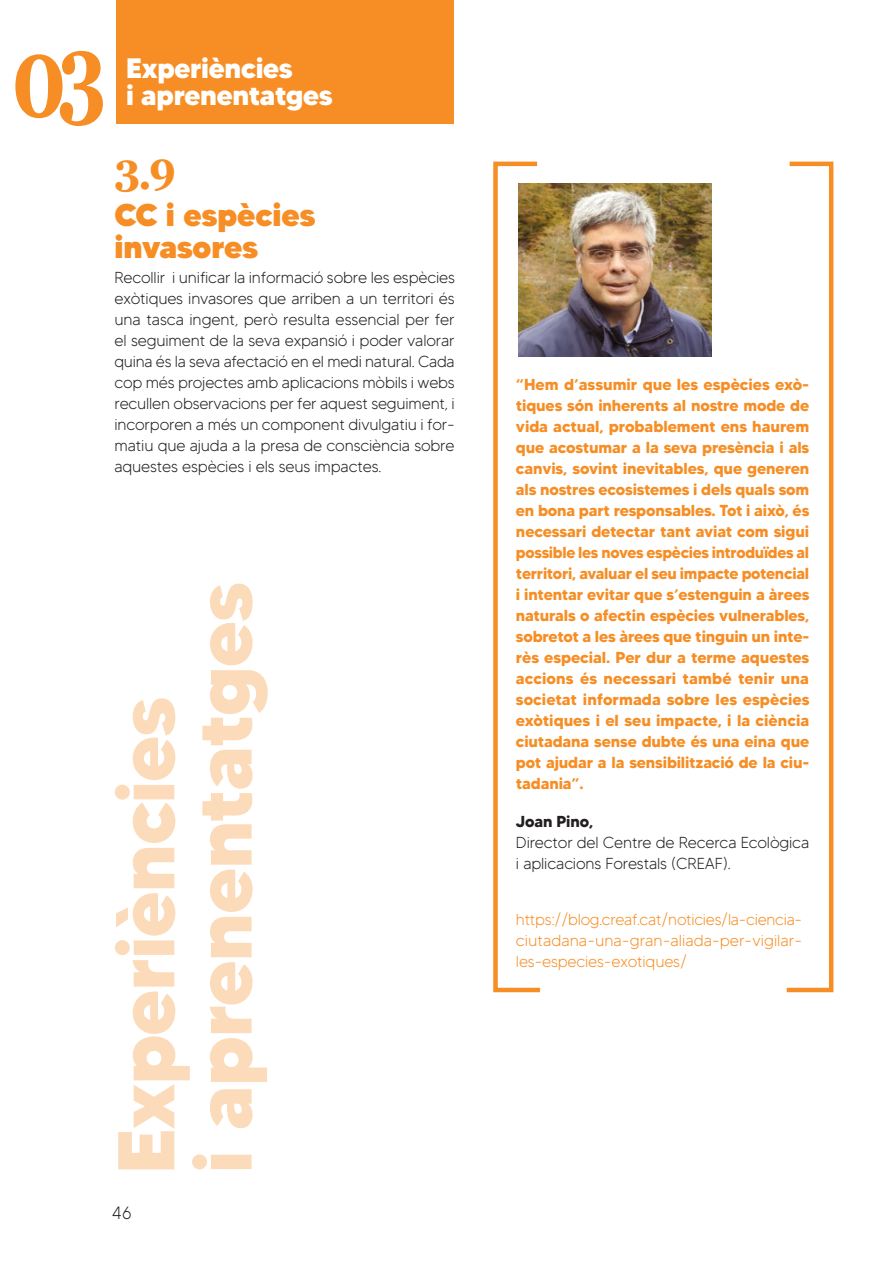
<style>
.page{position:relative;width:893px;height:1263px;background:#fff}
.page>*{position:absolute;margin:0;border:0;box-sizing:border-box;transform-origin:0 0}
.t1{font:700 114.3px "Georgia";color:#f68e25;scale:.69 1}
._3__1{font:700 43.5px "Georgia";color:#f68e25;scale:.96 1}
._3__1-2{font:900 31.5px/31.5px "MADETOMMY";color:#f68e25}
.t2{font:800 28.05px "MADETOMMY";letter-spacing:-.01em;color:#fff}
.t3{font:300 17.7px "MADETOMMY";color:#231f20;scale:.94 1}
.text_testimonis{font:700 15.9px/21px "MADETOMMY";letter-spacing:-.01em;color:#f68e25;text-align:justify}
.text_natura_booo{font:300 15.9px/21px "MADETOMMY";letter-spacing:-.01em;color:#231f20;text-align:justify}
.text_natura_booo-2{font:300 15.9px/21px "MADETOMMY";color:#f68e25;text-align:justify}
.s1{font-size:104.1px}
.s2{font-weight:700}
</style>
<div class="page">
<div style="left:116px;top:0;width:338px;height:124px;background:#f68e25"></div>
<svg style="left:115px;top:584px;width:153px;height:585px"></svg>
<img style="left:544px;top:184px;width:168px;height:172px">
<svg style="left:493px;top:161px;width:51px;height:832px"></svg>
<svg style="left:786px;top:161px;width:48px;height:832px"></svg>
<h1 class="t1" style="left:11px;top:-9px;width:140px">0<span class="s1">3</span></h1>
<h3 class="t2" style="left:126px;top:50px;width:168px">Experiències</h3>
<h3 class="t2" style="left:126px;top:77px;width:208px">i aprenentatges</h3>
<p class="_3__1" style="left:114px;top:136px;width:66px">3.9</p>
<p class="_3__1-2" style="left:114px;top:199px;width:202px">CC i espècies invasores</p>
<p class="text_natura_booo" style="left:114px;top:267px;width:342px">Recollir i unificar la informació sobre les espècies exòtiques invasores que arriben a un territori és una tasca ingent, però resulta essencial per fer el seguiment de la seva expansió i poder valorar quina és la seva afectació en el medi natural. Cada cop més projectes amb aplicacions mòbils i webs recullen observacions per fer aquest seguiment, i incorporen a més un component divulgatiu i for&shy;matiu que ajuda a la presa de consciència sobre aquestes espècies i els seus impactes.</p>
<p class="text_testimonis" style="left:516px;top:374px;width:295px">“Hem d’assumir que les espècies exò&shy;tiques són inherents al nostre mode de vida actual, probablement ens haurem que acostumar a la seva presència i als canvis, sovint inevitables, que generen als nostres ecosistemes i dels quals som en bona part responsables. Tot i això, és necessari detectar tant aviat com sigui possible les noves espècies introduïdes al territori, avaluar el seu impacte potencial i intentar evitar que s’estenguin a àrees naturals o afectin espècies vulnerables, sobretot a les àrees que tinguin un inte&shy;rès especial. Per dur a terme aquestes accions és necessari també tenir una societat informada sobre les espècies exòtiques i el seu impacte, i la ciència ciutadana sense dubte és una eina que pot ajudar a la sensibilització de la ciu&shy;tadania”.</p>
<p class="text_natura_booo" style="left:516px;top:811px;width:295px;text-align:left"><span class="s2">Joan Pino,<br></span>Director del Centre de Recerca Ecològica i aplicacions Forestals (CREAF).</p>
<p class="text_natura_booo-2" style="left:516px;top:909px;width:288px">https://blog.creaf.cat/noticies/la-ciencia&shy;ciutadana-una-gran-aliada-per-vigilar&shy;les-especies-exotiques/</p>
<p class="t3" style="left:112px;top:1202px;width:22px">46</p>
</div>
